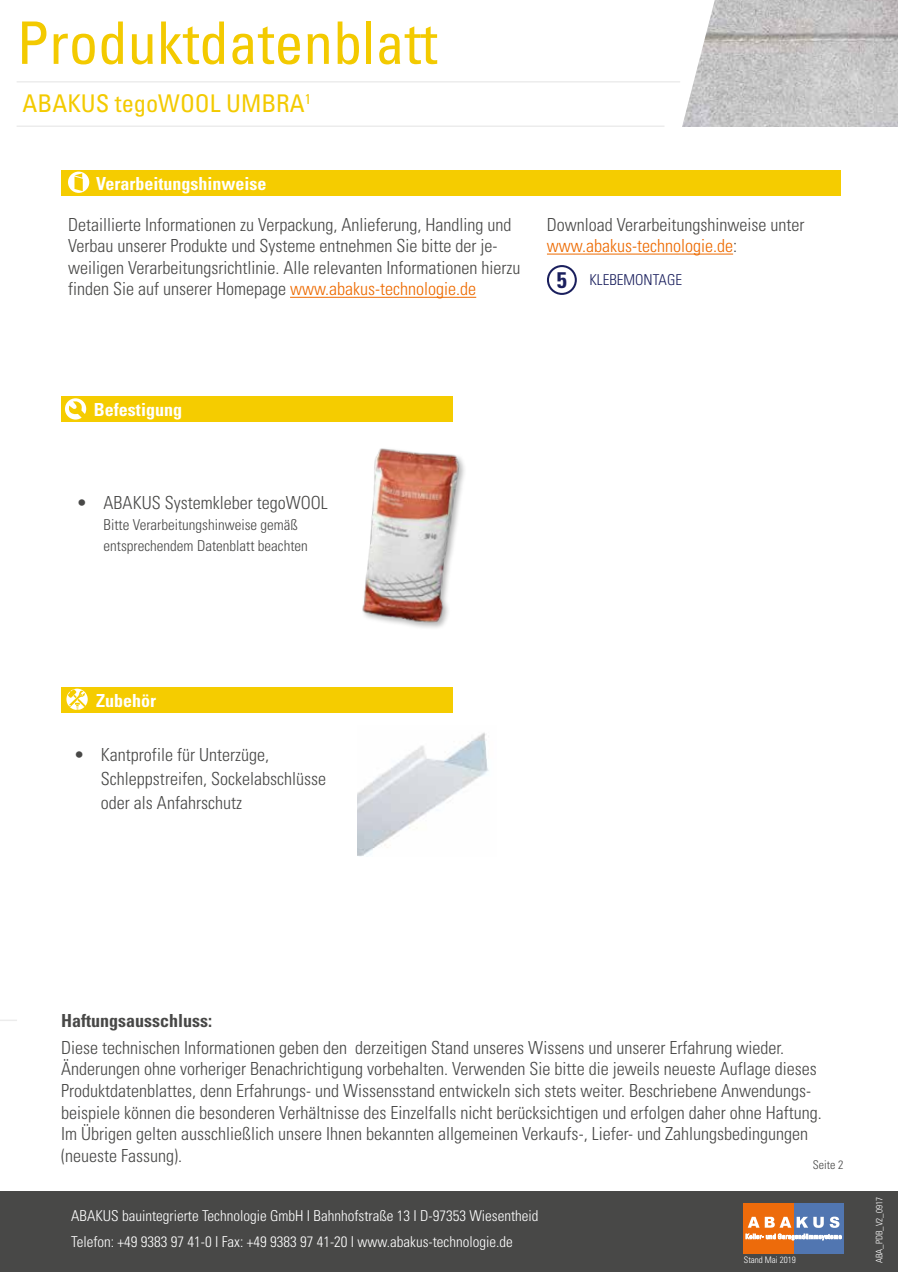
<style>
.page{position:relative;width:898px;height:1272px;background:#fff}
.page>*{position:absolute;margin:0;border:0;box-sizing:border-box;transform-origin:0 0}
.t1{font:condensed 58.65px "Univers";color:#f3ca00}
.t2{font:condensed 24.45px "Univers";color:#f3ca00}
.t3{font:300 condensed 18px/21.6px "Univers";color:#484847}
.t4{font:700 condensed 18px "Univers";color:#fff}
.t5{font:700 condensed 18px "Univers";color:#484847}
.t6{font:300 condensed 15px/25.5px "Univers";color:#fff}
.t7{font:300 condensed 15px/21px "Univers";color:#484847}
.t8{font:300 condensed 15px "Univers";color:#1a1f5d}
.t9{font:300 condensed 12px "Univers";color:#484847}
.t10{font:300 condensed 9px "Univers";color:#fff}
.s1{color:#ed6a00}
.s2{font-weight:700;font-size:22.5px}
</style>
<div class="page">
<img style="left:682px;top:0;width:215px;height:127px">
<hr style="left:17px;top:125px;width:647px;height:2px;background:#ececec">
<hr style="left:17px;top:81px;width:663px;height:2px;background:#ececec">
<div style="left:0;top:1191px;width:897px;height:80px;background:#484847"></div>
<div style="left:793px;top:1203px;width:50px;height:50px;background:#5176b1"></div>
<div style="left:743px;top:1203px;width:50px;height:50px;background:#ed6b0b"></div>
<svg style="left:748px;top:1216px;width:59px;height:11px"></svg>
<svg style="left:813px;top:1216px;width:10px;height:11px"></svg>
<svg style="left:829px;top:1216px;width:10px;height:11px"></svg>
<svg style="left:745px;top:1233px;width:96px;height:7px"></svg>
<svg style="left:0;top:1020px;width:17px;height:1px"></svg>
<div style="left:546px;top:265px;width:30px;height:30px;border:2px solid #1a1f5d;border-radius:50%"></div>
<hr style="left:290px;top:297px;width:186px;height:1px;background:#ed6a00">
<hr style="left:546px;top:253px;width:186px;height:1px;background:#ed6a00">
<div style="left:61px;top:170px;width:778px;height:25px;background:#f5cc00"></div>
<div style="left:68px;top:172px;width:21px;height:21px;background:#fff;border-radius:50%"></div>
<svg style="left:74px;top:173px;width:9px;height:18px"></svg>
<img style="left:362px;top:448px;width:103px;height:180px">
<div style="left:61px;top:396px;width:391px;height:26px;background:#f5cc00"></div>
<svg style="left:65px;top:398px;width:21px;height:21px"></svg>
<svg style="left:68px;top:400px;width:19px;height:20px"></svg>
<img style="left:357px;top:732px;width:132px;height:124px">
<div style="left:61px;top:687px;width:391px;height:25px;background:#f5cc00"></div>
<svg style="left:66px;top:688px;width:22px;height:22px"></svg>
<svg style="left:68px;top:689px;width:18px;height:21px"></svg>
<h1 class="t1" style="left:17px;top:6px;width:422px">Produktdatenblatt</h1>
<h2 class="t2" style="left:23px;top:88px;width:290px">ABAKUS tegoWOOL UMBRA<sup>1</sup></h2>
<p class="t4" style="left:96px;top:172px;width:172px">Verarbeitungshinweise</p>
<p class="t3" style="left:68px;top:213px;width:454px">Detaillierte Informationen zu Verpackung, Anlieferung, Handling und Verbau unserer Produkte und Systeme entnehmen Sie bitte der je&shy;weiligen Verarbeitungsrichtlinie. Alle relevanten Informationen hierzu finden Sie auf unserer Homepage <span class="s1">www.abakus-technologie.de</span></p>
<p class="t3" style="left:546px;top:213px;width:259px">Download Verarbeitungshinweise unter <span class="s1">www.abakus-technologie.de</span>:</p>
<p class="t8" style="left:556px;top:271px;width:127px"><span class="s2">5</span> KLEBEMONTAGE</p>
<p class="t4" style="left:94px;top:399px;width:90px">Befestigung</p>
<p class="t3" style="left:77px;top:492px;width:252px">• ABAKUS Systemkleber tegoWOOL</p>
<p class="t7" style="left:104px;top:514px;width:206px">Bitte Verarbeitungshinweise gemäß entsprechendem Datenblatt beachten</p>
<p class="t4" style="left:96px;top:689px;width:61px">Zubehör</p>
<p class="t3" style="left:101px;top:743px;width:226px;line-height:24px;text-indent:-27px">• Kantprofile für Unterzüge,<br>Schleppstreifen, Sockelabschlüsse oder als Anfahrschutz</p>
<p class="t5" style="left:61px;top:1009px;width:152px">Haftungsausschluss:</p>
<p class="t3" style="left:61px;top:1036px;width:761px">Diese technischen Informationen geben den derzeitigen Stand unseres Wissens und unserer Erfahrung wieder.<br>Änderungen ohne vorheriger Benachrichtigung vorbehalten. Verwenden Sie bitte die jeweils neueste Auflage dieses Produktdatenblattes, denn Erfahrungs- und Wissensstand entwickeln sich stets weiter. Beschriebene Anwendungs&shy;beispiele können die besonderen Verhältnisse des Einzelfalls nicht berücksichtigen und erfolgen daher ohne Haftung.<br>Im Übrigen gelten ausschließlich unsere Ihnen bekannten allgemeinen Verkaufs-, Liefer- und Zahlungsbedingungen (neueste Fassung).</p>
<p class="t9" style="left:812px;top:1157px;width:32px">Seite 2</p>
<p class="t6" style="left:71px;top:1203px;width:468px">ABAKUS bauintegrierte Technologie GmbH I Bahnhofstraße 13 I D-97353 Wiesentheid<br>Telefon: +49 9383 97 41-0 I Fax: +49 9383 97 41-20 I www.abakus-technologie.de</p>
<p class="t10" style="left:743px;top:1254px;width:53px">Stand Mai 2019</p>
<p class="t10" style="left:873px;top:1263px;width:67px;rotate:-90deg">ABA_PDB_V2_0917</p>
</div>
